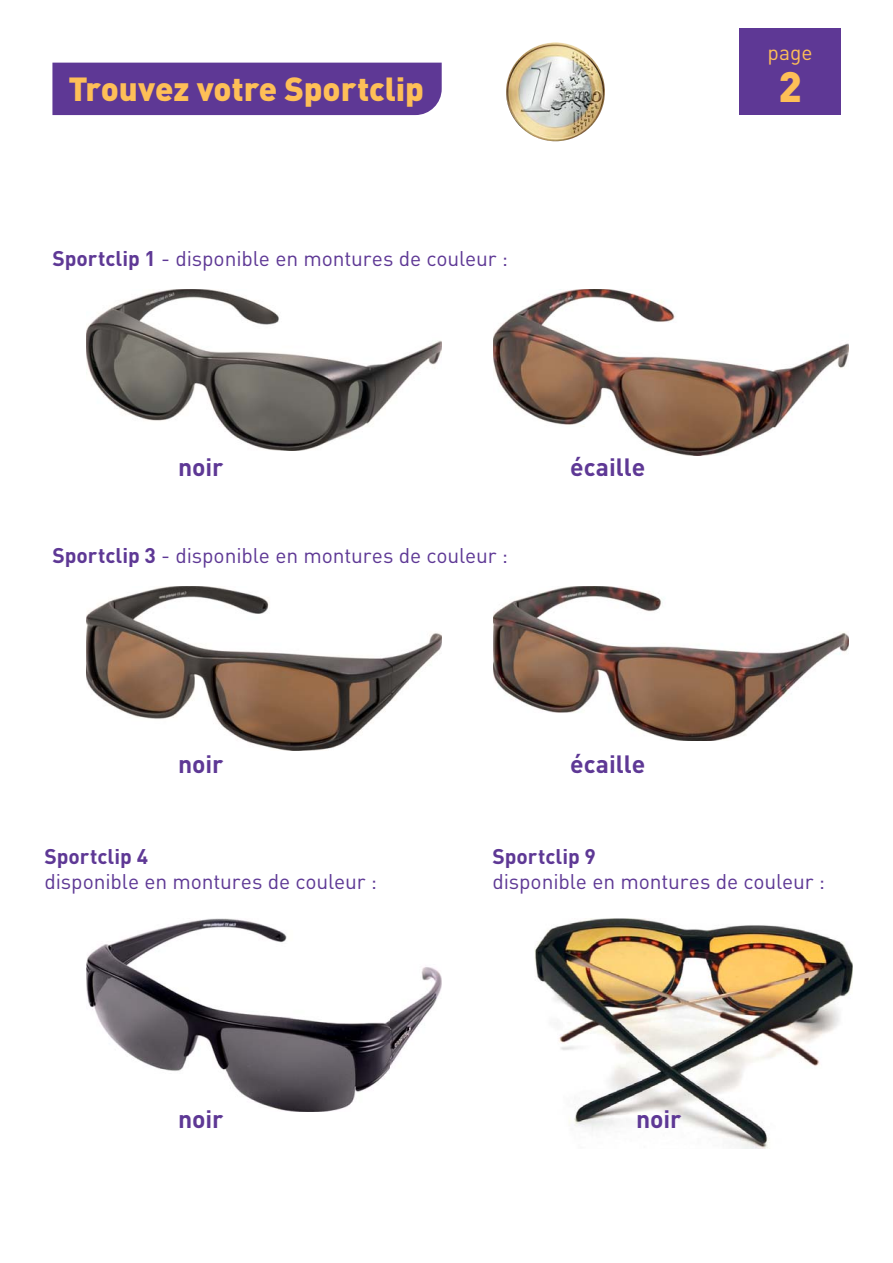
<style>
.page{position:relative;width:893px;height:1263px;background:#fff}
.page>*{position:absolute;margin:0;border:0;box-sizing:border-box;transform-origin:0 0}
.t1{font:900 42px "DIN Pro";color:#febf57}
.t2{font:900 33px "DIN Pro";letter-spacing:-.005em;color:#febf57}
.t3{font:700 24.75px "DIN Pro";letter-spacing:-.005em;color:#5e3895}
.t4{font:21px "DIN Pro";letter-spacing:-.005em;color:#5e3895}
.t5{font:700 21px "DIN Pro";letter-spacing:-.005em;color:#5e3895}
.t6{font:21px "DIN Pro";color:#febf57}
.s1{font-weight:700}
</style>
<div class="page">
<div style="left:739px;top:28px;width:101px;height:87px;background:#5e3895"></div>
<img style="left:506px;top:42px;width:99px;height:99px;border-radius:50%">
<img style="left:534px;top:919px;width:318px;height:229px">
<img style="left:86px;top:919px;width:356px;height:193px">
<div style="left:52px;top:63px;width:390px;height:52px;background:#5e3895"></div>
<img style="left:86px;top:289px;width:356px;height:161px">
<img style="left:86px;top:586px;width:356px;height:164px">
<img style="left:493px;top:289px;width:356px;height:166px">
<img style="left:493px;top:586px;width:356px;height:155px">
<h2 class="t2" style="left:68px;top:78px;width:357px">Trouvez votre Sportclip</h2>
<p class="t4" style="left:52px;top:251px;width:457px"><span class="s1">Sportclip 1</span> - disponible en montures de couleur :</p>
<p class="t3" style="left:178px;top:458px;width:47px">noir</p>
<p class="t4" style="left:52px;top:548px;width:457px"><span class="s1">Sportclip 3</span> - disponible en montures de couleur :</p>
<p class="t3" style="left:570px;top:458px;width:77px">écaille</p>
<p class="t3" style="left:178px;top:755px;width:47px">noir</p>
<p class="t3" style="left:570px;top:755px;width:77px">écaille</p>
<p class="t6" style="left:767px;top:45px;width:46px">page</p>
<h1 class="t1" style="left:778px;top:72px;width:25px">2</h1>
<p class="t5" style="left:44px;top:849px;width:105px">Sportclip 4</p>
<p class="t4" style="left:44px;top:874px;width:334px">disponible en montures de couleur :</p>
<p class="t5" style="left:492px;top:849px;width:105px">Sportclip 9</p>
<p class="t4" style="left:492px;top:874px;width:334px">disponible en montures de couleur :</p>
<p class="t3" style="left:178px;top:1110px;width:47px">noir</p>
<p class="t3" style="left:636px;top:1110px;width:47px">noir</p>
</div>
